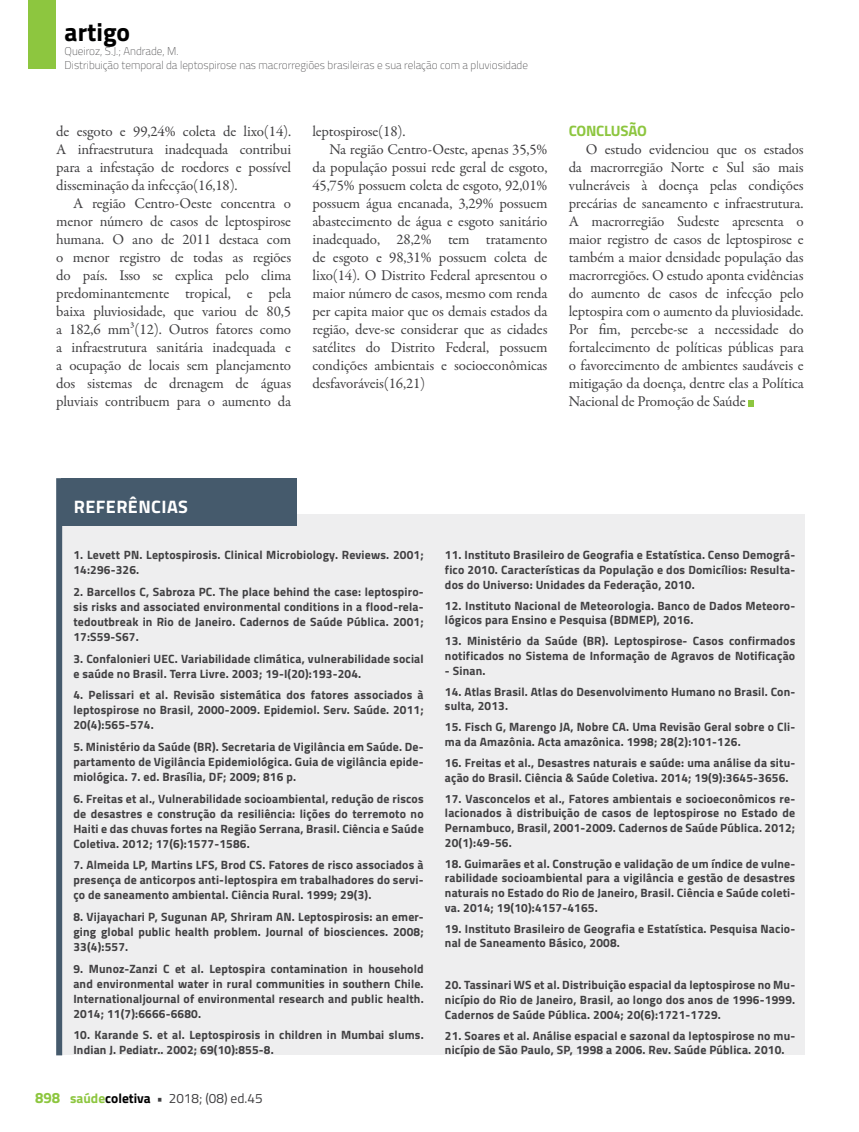
<style>
.page{position:relative;width:859px;height:1132px;background:#fff}
.page>*{position:absolute;margin:0;border:0;box-sizing:border-box;transform-origin:0 0}
.t1{font:700 25.5px "Titillium";color:#000}
.t2{font:700 18px "Titillium";letter-spacing:.025em;color:#fff}
.t3{font:15px/18px "Garamond Premr Pro";letter-spacing:-.01em;color:#414042;text-align:justify}
.t4{font:700 15px "Titillium";letter-spacing:-.02em;color:#8dc63f}
.t5{font:13.5px "Titillium";color:#414042}
.t6{font:700 12px/15.1px "Titillium";letter-spacing:.015em;color:#414042;text-align:justify}
.t7{font:100 11.25px/13.5px "Titillium";color:#414042}
.s1{font-weight:700;font-size:15px;color:#8dc63f}
.s2{font-weight:700;color:#8dc63f}
.s3{font-weight:700;color:#000}
.s4{font-weight:700}
</style>
<div class="page">
<div style="left:28px;top:0;width:27px;height:69px;background:#8dc63f"></div>
<svg style="left:748px;top:400px;width:6px;height:6px"></svg>
<div style="left:62px;top:514px;width:743px;height:540px;background:#eeeeef"></div>
<div style="left:61px;top:478px;width:235px;height:47px;background:#455a6c"></div>
<div style="left:56px;top:478px;width:6px;height:576px;background:#455a6c"></div>
<h1 class="t1" style="left:65px;top:12px;width:67px">artigo</h1>
<p class="t7" style="left:65px;top:44px;width:465px">Queiroz, S.J.; Andrade, M.<br>Distribuição temporal da leptospirose nas macrorregiões brasileiras e sua relação com a pluviosidade</p>
<p class="t3" style="left:56px;top:122px;width:237px">de esgoto e 99,24% coleta de lixo(14).<br>A infraestrutura inadequada contribui para a infestação de roedores e possível disseminação da infecção(16,18).</p>
<p class="t3" style="left:56px;top:194px;width:236px;text-indent:17px">A região Centro-Oeste concentra o menor número de casos de leptospirose humana. O ano de 2011 destaca com o menor registro de todas as regiões do país. Isso se explica pelo clima predominantemente tropical, e pela baixa pluviosidade, que variou de 80,5 a 182,6 mm³(12). Outros fatores como a infraestrutura sanitária inadequada e a ocupação de locais sem planejamento dos sistemas de drenagem de águas pluviais contribuem para o aumento da</p>
<p class="t3" style="left:312px;top:122px;width:95px">leptospirose(18).</p>
<p class="t3" style="left:329px;top:140px;width:219px">Na região Centro-Oeste, apenas 35,5%</p>
<p class="t3" style="left:312px;top:158px;width:236px">da população possui rede geral de esgoto,</p>
<p class="t3" style="left:312px;top:176px;width:236px">45,75% possuem coleta de esgoto, 92,01%</p>
<p class="t3" style="left:312px;top:194px;width:236px">possuem água encanada, 3,29% possuem</p>
<p class="t3" style="left:312px;top:212px;width:236px">abastecimento de água e esgoto sanitário</p>
<p class="t3" style="left:312px;top:230px;width:236px">inadequado, 28,2% tem tratamento</p>
<p class="t3" style="left:312px;top:248px;width:236px">de esgoto e 98,31% possuem coleta de</p>
<p class="t3" style="left:312px;top:266px;width:236px">lixo(14). O Distrito Federal apresentou o</p>
<p class="t3" style="left:312px;top:284px;width:236px">maior número de casos, mesmo com renda</p>
<p class="t3" style="left:312px;top:302px;width:237px">per capita maior que os demais estados da</p>
<p class="t3" style="left:312px;top:320px;width:237px">região, deve-se considerar que as cidades</p>
<p class="t3" style="left:312px;top:338px;width:236px">satélites do Distrito Federal, possuem</p>
<p class="t3" style="left:312px;top:356px;width:236px">condições ambientais e socioeconômicas</p>
<p class="t3" style="left:312px;top:374px;width:114px">desfavoráveis(16,21)</p>
<p class="t4" style="left:569px;top:119px;width:80px">CONCLUSÃO</p>
<p class="t3" style="left:569px;top:140px;width:237px;text-indent:17px">O estudo evidenciou que os estados da macrorregião Norte e Sul são mais vulneráveis à doença pelas condições precárias de saneamento e infraestrutura.<br>A macrorregião Sudeste apresenta o maior registro de casos de leptospirose e também a maior densidade população das macrorregiões. O estudo aponta evidências do aumento de casos de infecção pelo leptospira com o aumento da pluviosidade.<br>Por fim, percebe-se a necessidade do fortalecimento de políticas públicas para o favorecimento de ambientes saudáveis e mitigação da doença, dentre elas a Política Nacional de Promoção de Saúde</p>
<h2 class="t2" style="left:74px;top:492px;width:116px">REFERÊNCIAS</h2>
<p class="t6" style="left:73px;top:546px;width:352px">1. Levett PN. Leptospirosis. Clinical Microbiology. Reviews. 2001;<br>14:296-326.</p>
<p class="t6" style="left:73px;top:583px;width:352px">2. Barcellos C, Sabroza PC. The place behind the case: leptospiro&shy;sis risks and associated environmental conditions in a flood-rela&shy;tedoutbreak in Rio de Janeiro. Cadernos de Saúde Pública. 2001; 17:S59-S67.</p>
<p class="t6" style="left:73px;top:650px;width:352px">3. Confalonieri UEC. Variabilidade climática, vulnerabilidade social e saúde no Brasil. Terra Livre. 2003; 19-I(20):193-204.</p>
<p class="t6" style="left:73px;top:686px;width:352px">4. Pelissari et al. Revisão sistemática dos fatores associados à leptospirose no Brasil, 2000-2009. Epidemiol. Serv. Saúde. 2011; 20(4):565-574.</p>
<p class="t6" style="left:73px;top:738px;width:352px">5. Ministério da Saúde (BR). Secretaria de Vigilância em Saúde. De&shy;partamento de Vigilância Epidemiológica. Guia de vigilância epide&shy;miológica. 7. ed. Brasília, DF; 2009; 816 p.</p>
<p class="t6" style="left:73px;top:789px;width:352px">6. Freitas et al., Vulnerabilidade socioambiental, redução de riscos de desastres e construção da resiliência: lições do terremoto no Haiti e das chuvas fortes na Região Serrana, Brasil. Ciência e Saúde Coletiva. 2012; 17(6):1577-1586.</p>
<p class="t6" style="left:73px;top:856px;width:352px">7. Almeida LP, Martins LFS, Brod CS. Fatores de risco associados à presença de anticorpos anti-leptospira em trabalhadores do servi&shy;ço de saneamento ambiental. Ciência Rural. 1999; 29(3).</p>
<p class="t6" style="left:73px;top:908px;width:352px">8. Vijayachari P, Sugunan AP, Shriram AN. Leptospirosis: an emer&shy;ging global public health problem. Journal of biosciences. 2008; 33(4):557.</p>
<p class="t6" style="left:73px;top:959px;width:352px">9. Munoz-Zanzi C et al. Leptospira contamination in household and environmental water in rural communities in southern Chile.<br>Internationaljournal of environmental research and public health.<br>2014; 11(7):6666-6680.</p>
<p class="t6" style="left:73px;top:1026px;width:352px">10. Karande S. et al. Leptospirosis in children in Mumbai slums.<br>Indian J. Pediatr.. 2002; 69(10):855-8.</p>
<p class="t5" style="left:35px;top:1087px;width:229px"><span class="s1">898</span> <span class="s2">saúde</span><span class="s3">coletiva</span> <span class="s4">•</span> 2018; (08) ed.45</p>
<p class="t6" style="left:445px;top:547px;width:352px;line-height:14.7px">11. Instituto Brasileiro de Geografia e Estatística. Censo Demográ&shy;fico 2010. Características da População e dos Domicílios: Resulta&shy;dos do Universo: Unidades da Federação, 2010.</p>
<p class="t6" style="left:445px;top:597px;width:352px;line-height:14.7px">12. Instituto Nacional de Meteorologia. Banco de Dados Meteoro&shy;lógicos para Ensino e Pesquisa (BDMEP), 2016.</p>
<p class="t6" style="left:445px;top:633px;width:352px;line-height:14.7px">13. Ministério da Saúde (BR). Leptospirose- Casos confirmados notificados no Sistema de Informação de Agravos de Notificação</p>
<p class="t6" style="left:445px;top:662px;width:42px">- Sinan.</p>
<p class="t6" style="left:445px;top:683px;width:352px;line-height:14.7px">14. Atlas Brasil. Atlas do Desenvolvimento Humano no Brasil. Con&shy;sulta, 2013.</p>
<p class="t6" style="left:445px;top:719px;width:352px;line-height:14.7px">15. Fisch G, Marengo JA, Nobre CA. Uma Revisão Geral sobre o Cli&shy;ma da Amazônia. Acta amazônica. 1998; 28(2):101-126.</p>
<p class="t6" style="left:445px;top:754px;width:352px;line-height:14.7px">16. Freitas et al., Desastres naturais e saúde: uma análise da situ&shy;ação do Brasil. Ciência &amp; Saúde Coletiva. 2014; 19(9):3645-3656.</p>
<p class="t6" style="left:445px;top:790px;width:352px;line-height:14.7px">17. Vasconcelos et al., Fatores ambientais e socioeconômicos re&shy;lacionados à distribuição de casos de leptospirose no Estado de Pernambuco, Brasil, 2001-2009. Cadernos de Saúde Pública. 2012; 20(1):49-56.</p>
<p class="t6" style="left:445px;top:855px;width:352px;line-height:14.7px">18. Guimarães et al. Construção e validação de um índice de vulne&shy;rabilidade socioambiental para a vigilância e gestão de desastres naturais no Estado do Rio de Janeiro, Brasil. Ciência e Saúde coleti&shy;va. 2014; 19(10):4157-4165.</p>
<p class="t6" style="left:445px;top:920px;width:352px;line-height:14.7px">19. Instituto Brasileiro de Geografia e Estatística. Pesquisa Nacio&shy;nal de Saneamento Básico, 2008.</p>
<p class="t6" style="left:445px;top:976px;width:352px;line-height:14.7px">20. Tassinari WS et al. Distribuição espacial da leptospirose no Mu&shy;nicípio do Rio de Janeiro, Brasil, ao longo dos anos de 1996-1999.<br>Cadernos de Saúde Pública. 2004; 20(6):1721-1729.</p>
<p class="t6" style="left:445px;top:1027px;width:352px;line-height:14.7px">21. Soares et al. Análise espacial e sazonal da leptospirose no mu&shy;nicípio de São Paulo, SP, 1998 a 2006. Rev. Saúde Pú blica. 2010.</p>
</div>
